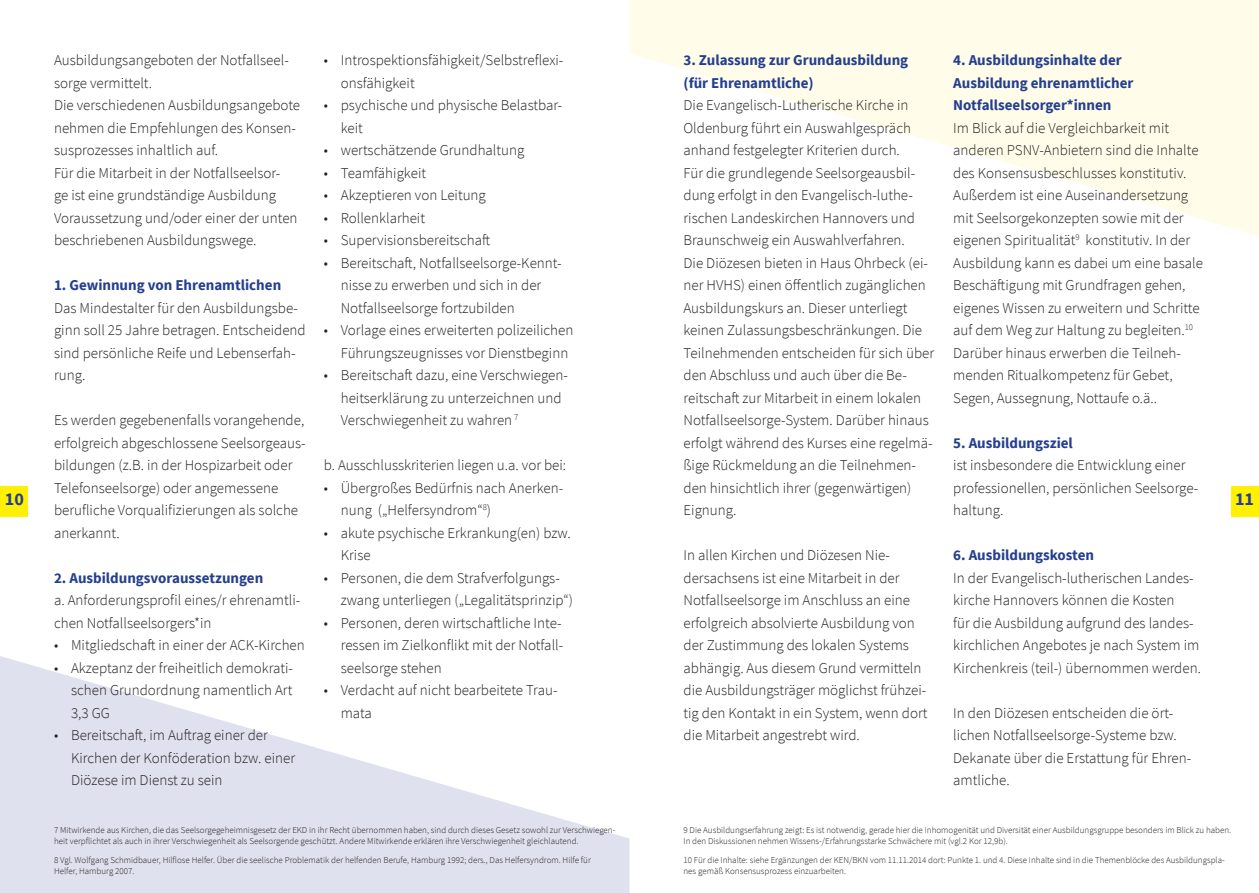
<style>
.page{position:relative;width:1259px;height:893px;background:#fff}
.page>*{position:absolute;margin:0;border:0;box-sizing:border-box;transform-origin:0 0}
.t1{font:700 18px "Source Sans Pro";color:#253f8e}
.t2{font:300 15px/22.5px "Source Sans Pro";color:#231f20}
.t3{font:700 15px/22.5px "Source Sans Pro";color:#253f8e}
.t4{font:300 9px/10.8px "Source Sans Pro";color:#231f20}
</style>
<div class="page">
<div style="left:0;top:486px;width:28px;height:31px;background:#fff101"></div>
<div style="left:1231px;top:486px;width:28px;height:31px;background:#fff101"></div>
<svg style="left:0;top:656px;width:629px;height:237px;fill:#e0e1ee"></svg>
<svg style="left:629px;top:0;width:630px;height:236px;fill:#fffde9"></svg>
<p class="t2" style="left:341px;top:49px;width:224px;text-indent:-17px">• Introspektionsfähigkeit/Selbstreflexi&shy;onsfähigkeit</p>
<p class="t2" style="left:341px;top:94px;width:223px;text-indent:-17px">• psychische und physische Belastbar&shy;keit</p>
<p class="t2" style="left:324px;top:139px;width:202px">• wertschätzende Grundhaltung</p>
<p class="t2" style="left:324px;top:162px;width:104px">• Teamfähigkeit</p>
<p class="t2" style="left:324px;top:184px;width:164px">• Akzeptieren von Leitung</p>
<p class="t2" style="left:324px;top:207px;width:103px">• Rollenklarheit</p>
<p class="t2" style="left:324px;top:229px;width:168px">• Supervisionsbereitschaft</p>
<p class="t2" style="left:341px;top:252px;width:222px;text-indent:-17px">• Bereitschaft, Notfallseelsorge-Kennt&shy;nisse zu erwerben und sich in der<br>Notfallseelsorge fortzubilden</p>
<p class="t2" style="left:341px;top:319px;width:234px;text-indent:-17px">• Vorlage eines erweiterten polizeilichen<br>Führungszeugnisses vor Dienstbeginn</p>
<p class="t2" style="left:341px;top:364px;width:229px;text-indent:-17px">• Bereitschaft dazu, eine Verschwiegen&shy;heitserklärung zu unterzeichnen und<br>Verschwiegenheit zu wahren <sup>7</sup></p>
<p class="t2" style="left:324px;top:454px;width:244px">b. Ausschlusskriterien liegen u.a. vor bei:</p>
<p class="t2" style="left:341px;top:477px;width:224px;text-indent:-17px">• Übergroßes Bedürfnis nach Anerken&shy;nung („Helfersyndrom“<sup>8</sup>)</p>
<p class="t2" style="left:341px;top:522px;width:232px;text-indent:-17px">• akute psychische Erkrankung(en) bzw.<br>Krise</p>
<p class="t2" style="left:341px;top:567px;width:234px;text-indent:-17px">• Personen, die dem Strafverfolgungs&shy;zwang unterliegen („Legalitätsprinzip“)</p>
<p class="t2" style="left:341px;top:612px;width:224px;text-align:justify;text-indent:-17px">• Personen, deren wirtschaftliche Inte&shy;ressen im Zielkonflikt mit der Notfall&shy;seelsorge stehen</p>
<p class="t2" style="left:341px;top:679px;width:218px;text-indent:-17px">• Verdacht auf nicht bearbeitete Trau&shy;mata</p>
<p class="t2" style="left:54px;top:49px;width:248px">Ausbildungsangeboten der Notfallseel&shy;sorge vermittelt.<br>Die verschiedenen Ausbildungsangebote nehmen die Empfehlungen des Konsen&shy;susprozesses inhaltlich auf.<br>Für die Mitarbeit in der Notfallseelsor-<br>ge ist eine grundständige Ausbildung Voraussetzung und/oder einer der unten beschriebenen Ausbildungswege.</p>
<p class="t3" style="left:54px;top:274px;width:229px">1. Gewinnung von Ehrenamtlichen</p>
<p class="t2" style="left:54px;top:297px;width:253px">Das Mindestalter für den Ausbildungsbe&shy;ginn soll 25 Jahre betragen. Entscheidend sind persönliche Reife und Lebenserfah&shy;rung.</p>
<p class="t2" style="left:54px;top:409px;width:253px">Es werden gegebenenfalls vorangehende, erfolgreich abgeschlossene Seelsorgeaus&shy;bildungen (z.B. in der Hospizarbeit oder Telefonseelsorge) oder angemessene berufliche Vorqualifizierungen als solche anerkannt.</p>
<p class="t3" style="left:54px;top:566px;width:211px">2. Ausbildungsvoraussetzungen</p>
<p class="t2" style="left:54px;top:589px;width:248px">a. Anforderungsprofil eines/r ehrenamtli&shy;chen Notfallseelsorgers*in</p>
<p class="t2" style="left:54px;top:634px;width:252px">• Mitgliedschaft in einer der ACK-Kirchen</p>
<p class="t2" style="left:71px;top:657px;width:223px;text-align:justify;text-indent:-17px">• Akzeptanz der freiheitlich demokrati&shy;schen Grundordnung namentlich Art 3,3 GG</p>
<p class="t2" style="left:71px;top:724px;width:225px;text-indent:-17px">• Bereitschaft, im Auftrag einer der<br>Kirchen der Konföderation bzw. einer<br>Diözese im Dienst zu sein</p>
<p class="t3" style="left:683px;top:49px;width:226px">3. Zulassung zur Grundausbildung (für Ehrenamtliche)</p>
<p class="t2" style="left:683px;top:94px;width:252px">Die Evangelisch-Lutherische Kirche in Oldenburg führt ein Auswahlgespräch anhand festgelegter Kriterien durch.<br>Für die grundlegende Seelsorgeausbil&shy;dung erfolgt in den Evangelisch-luthe&shy;rischen Landeskirchen Hannovers und Braunschweig ein Auswahlverfahren.<br>Die Diözesen bieten in Haus Ohrbeck (ei&shy;ner HVHS) einen öffentlich zugänglichen Ausbildungskurs an. Dieser unterliegt keinen Zulassungsbeschränkungen. Die Teilnehmenden entscheiden für sich über den Abschluss und auch über die Be&shy;reitschaft zur Mitarbeit in einem lokalen Notfallseelsorge-System. Darüber hinaus erfolgt während des Kurses eine regelmä&shy;ßige Rückmeldung an die Teilnehmen&shy;den hinsichtlich ihrer (gegenwärtigen)<br>Eignung.</p>
<p class="t2" style="left:683px;top:544px;width:245px">In allen Kirchen und Diözesen Nie&shy;dersachsens ist eine Mitarbeit in der Notfallseelsorge im Anschluss an eine erfolgreich absolvierte Ausbildung von der Zustimmung des lokalen Systems abhängig. Aus diesem Grund vermitteln die Ausbildungsträger möglichst frühzei&shy;tig den Kontakt in ein System, wenn dort die Mitarbeit angestrebt wird.</p>
<p class="t3" style="left:953px;top:49px;width:182px">4. Ausbildungsinhalte der<br>Ausbildung ehrenamtlicher<br>Notfallseelsorger*innen</p>
<p class="t2" style="left:953px;top:117px;width:251px">Im Blick auf die Vergleichbarkeit mit anderen PSNV-Anbietern sind die Inhalte des Konsensusbeschlusses konstitutiv.<br>Außerdem ist eine Auseinandersetzung mit Seelsorgekonzepten sowie mit der eigenen Spiritualität<sup>9</sup> konstitutiv. In der Ausbildung kann es dabei um eine basale Beschäftigung mit Grundfragen gehen, eigenes Wissen zu erweitern und Schritte auf dem Weg zur Haltung zu begleiten.<sup>10<br></sup>Darüber hinaus erwerben die Teilneh&shy;menden Ritualkompetenz für Gebet, Segen, Aussegnung, Nottaufe o.ä..</p>
<p class="t3" style="left:953px;top:431px;width:121px">5. Ausbildungsziel</p>
<p class="t2" style="left:953px;top:454px;width:246px">ist insbesondere die Entwicklung einer professionellen, persönlichen Seelsorge&shy;haltung.</p>
<p class="t3" style="left:953px;top:544px;width:142px">6. Ausbildungskosten</p>
<p class="t2" style="left:953px;top:567px;width:249px">In der Evangelisch-lutherischen Landes&shy;kirche Hannovers können die Kosten<br>für die Ausbildung aufgrund des landes&shy;kirchlichen Angebotes je nach System im Kirchenkreis (teil-) übernommen werden.</p>
<p class="t2" style="left:953px;top:702px;width:240px">In den Diözesen entscheiden die ört&shy;lichen Notfallseelsorge-Systeme bzw.<br>Dekanate über die Erstattung für Ehren&shy;amtliche.</p>
<p class="t1" style="left:5px;top:487px;width:21px">10</p>
<p class="t1" style="left:1235px;top:487px;width:21px">11</p>
<p class="t4" style="left:54px;top:825px;width:563px">7 Mitwirkende aus Kirchen, die das Seelsorgegeheimnisgesetz der EKD in ihr Recht übernommen haben, sind durch dieses Gesetz sowohl zur Verschwiegen&shy;heit verpflichtet als auch in ihrer Verschwiegenheit als Seelsorgende geschützt. Andere Mitwirkende erklären ihre Verschwiegenheit gleichlautend.</p>
<p class="t4" style="left:54px;top:854px;width:538px">8 Vgl. Wolfgang Schmidbauer, Hilflose Helfer. Über die seelische Problematik der helfenden Berufe, Hamburg 1992; ders., Das Helfersyndrom. Hilfe für<br>Helfer, Hamburg 2007.</p>
<p class="t4" style="left:683px;top:825px;width:549px">9 Die Ausbildungserfahrung zeigt: Es ist notwendig, gerade hier die Inhomogenität und Diversität einer Ausbildungsgruppe besonders im Blick zu haben.<br>In den Diskussionen nehmen Wissens-/Erfahrungsstarke Schwächere mit (vgl.2 Kor 12,9b).</p>
<p class="t4" style="left:683px;top:854px;width:543px">10 Für die Inhalte: siehe Ergänzungen der KEN/BKN vom 11.11.2014 dort: Punkte 1. und 4. Diese Inhalte sind in die Themenblöcke des Ausbildungspla&shy;nes gemäß Konsensusprozess einzuarbeiten.</p>
</div>
